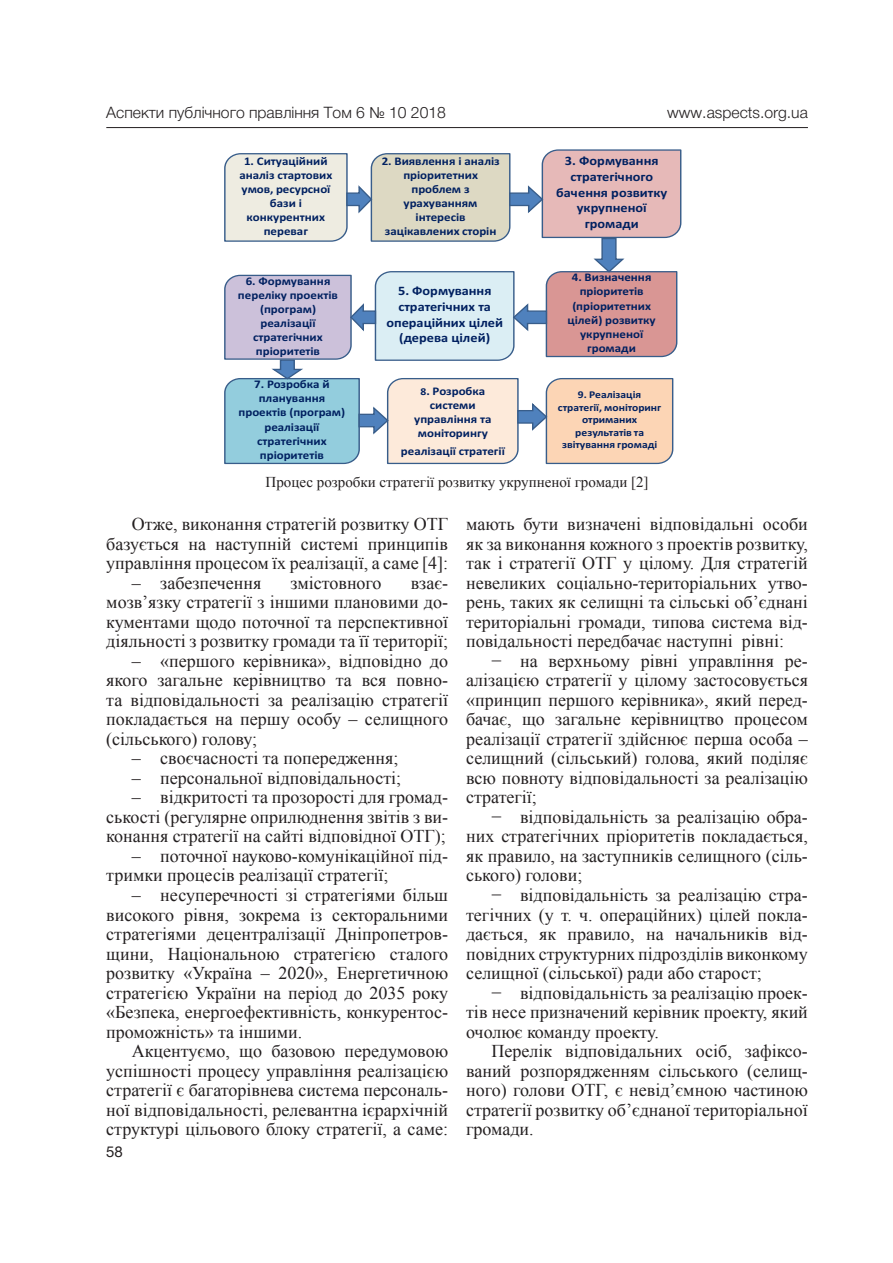
<style>
.page{position:relative;width:893px;height:1263px;background:#fff}
.page>*{position:absolute;margin:0;border:0;box-sizing:border-box;transform-origin:0 0}
.t1{font:18px/19.5px "Times New Roman";color:#231f20;text-align:justify}
.t2{font:300 15.75px "Helvetica Neue Cyr";color:#231f20}
.t3{font:15px "Times New Roman";color:#231f20}
.t4{font:15px "Helvetica Neue Cyr";color:#231f20}
.t5{font:700 12.9px/15.6px "Calibri";color:#002060;text-align:center;scale:1.1 1}
.t6{font:700 11.7px/14.1px "Calibri";color:#002060;text-align:center;scale:1.1 1}
.t7{font:700 10.5px/12.5px "Calibri";color:#002060;text-align:center;scale:1.1 1}
.s1{font-size:10.5px}
</style>
<div class="page">
<hr style="left:106px;top:127px;width:702px;height:1px;background:#231f20">
<svg style="left:224px;top:149px;width:458px;height:316px"></svg>
<p class="t2" style="left:106px;top:103px;width:341px">Аспекти публічного правління Том 6 № 10 2018</p>
<p class="t2" style="left:667px;top:103px;width:142px">www.aspects.org.ua</p>
<p class="t6" style="left:239px;top:153px;width:86px">1. Ситуаційний аналіз стартових умов, ресурсної бази і конкурентних переваг</p>
<p class="t6" style="left:382px;top:153px;width:109px">2. Виявлення і аналіз пріоритетних проблем з урахуванням інтересів зацікавлених сторін</p>
<p class="t6" style="left:238px;top:273px;width:92px">6. Формування переліку проектів (програм) реалізації стратегічних пріоритетів</p>
<p class="t6" style="left:239px;top:377px;width:98px">7. Розробка й планування проектів (програм) реалізації стратегічних пріоритетів</p>
<p class="t6" style="left:414px;top:383px;width:72px"><span class="s1">8</span>. Розробка системи управління та моніторингу</p>
<p class="t5" style="left:386px;top:283px;width:108px">5. Формування стратегічних та операційних цілей (дерева цілей)</p>
<p class="t6" style="left:401px;top:443px;width:96px">реалізації стратегії</p>
<p class="t5" style="left:556px;top:153px;width:102px">3. Формування стратегічного бачення розвитку укрупненої громади</p>
<p class="t6" style="left:567px;top:270px;width:82px">4. Визначення пріоритетів (пріоритетних цілей) розвитку укрупненої громади</p>
<p class="t7" style="left:558px;top:388px;width:96px">9. Реалізація стратегії, моніторинг отриманих результатів та звітування громаді</p>
<p class="t3" style="left:266px;top:472px;width:385px">Процес розробки стратегії розвитку укрупненої громади [2]</p>
<p class="t1" style="left:106px;top:514px;width:343px;text-indent:26px">Отже, виконання стратегій розвитку ОТГ базується на наступній системі принципів управління процесом їх реалізації, а саме [4]:</p>
<p class="t1" style="left:132px;top:573px;width:131px">– забезпечення</p>
<p class="t1" style="left:291px;top:573px;width:92px">змістовного</p>
<p class="t1" style="left:106px;top:573px;width:343px;text-indent:304px">взає&shy;мозв’язку стратегії з іншими плановими до&shy;кументами щодо поточної та перспективної діяльності з розвитку громади та її території;</p>
<p class="t1" style="left:106px;top:651px;width:343px;text-indent:26px">– «першого керівника», відповідно до якого загальне керівництво та вся повно&shy;та відповідальності за реалізацію стратегії покладається на першу особу – селищного (сільського) голову;</p>
<p class="t1" style="left:132px;top:748px;width:268px">– своєчасності та попередження;</p>
<p class="t1" style="left:132px;top:768px;width:271px">– персональної відповідальності;</p>
<p class="t1" style="left:106px;top:787px;width:343px;text-indent:26px">– відкритості та прозорості для громад&shy;ськості (регулярне оприлюднення звітів з ви&shy;конання стратегії на сайті відповідної ОТГ);</p>
<p class="t1" style="left:106px;top:846px;width:343px;text-indent:26px">– поточної науково-комунікаційної під&shy;тримки процесів реалізації стратегії;</p>
<p class="t1" style="left:106px;top:885px;width:343px;text-indent:26px">– несуперечності зі стратегіями більш високого рівня, зокрема із секторальними стратегіями децентралізації Дніпропетров&shy;щини, Національною стратегією сталого розвитку «Україна – 2020», Енергетичною стратегією України на період до 2035 року «Безпека, енергоефективність, конкурентос&shy;проможність» та іншими.</p>
<p class="t1" style="left:106px;top:1041px;width:343px;text-indent:26px">Акцентуємо, що базовою передумовою успішності процесу управління реалізацією стратегії є багаторівнева система персональ&shy;ної відповідальності, релевантна ієрархічній структурі цільового блоку стратегії, а саме:</p>
<p class="t4" style="left:106px;top:1143px;width:18px">58</p>
<p class="t1" style="left:466px;top:514px;width:343px">мають бути визначені відповідальні особи як за виконання кожного з проектів розвитку, так і стратегії ОТГ у цілому. Для стратегій невеликих соціально-територіальних утво&shy;рень, таких як селищні та сільські об’єднані територіальні громади, типова система від&shy;повідальності передбачає наступні рівні:</p>
<p class="t1" style="left:466px;top:651px;width:343px;text-indent:26px">− на верхньому рівні управління ре&shy;алізацією стратегії у цілому застосовується «принцип першого керівника», який перед&shy;бачає, що загальне керівництво процесом реалізації стратегії здійснює перша особа – селищний (сільський) голова, який поділяє всю повноту відповідальності за реалізацію стратегії;</p>
<p class="t1" style="left:466px;top:807px;width:343px;text-indent:26px">− відповідальність за реалізацію обра&shy;них стратегічних пріоритетів покладається, як правило, на заступників селищного (сіль&shy;ського) голови;</p>
<p class="t1" style="left:466px;top:885px;width:343px;text-indent:26px">− відповідальність за реалізацію стра&shy;тегічних (у т. ч. операційних) цілей покла&shy;дається, як правило, на начальників від&shy;повідних структурних підрозділів виконкому селищної (сільської) ради або старост;</p>
<p class="t1" style="left:466px;top:982px;width:343px;text-indent:26px">− відповідальність за реалізацію проек&shy;тів несе призначений керівник проекту, який очолює команду проекту.</p>
<p class="t1" style="left:466px;top:1041px;width:343px;text-indent:26px">Перелік відповідальних осіб, зафіксо&shy;ваний розпорядженням сільського (селищ&shy;ного) голови ОТГ, є невід’ємною частиною стратегії розвитку об’єднаної територіальної громади.</p>
</div>
